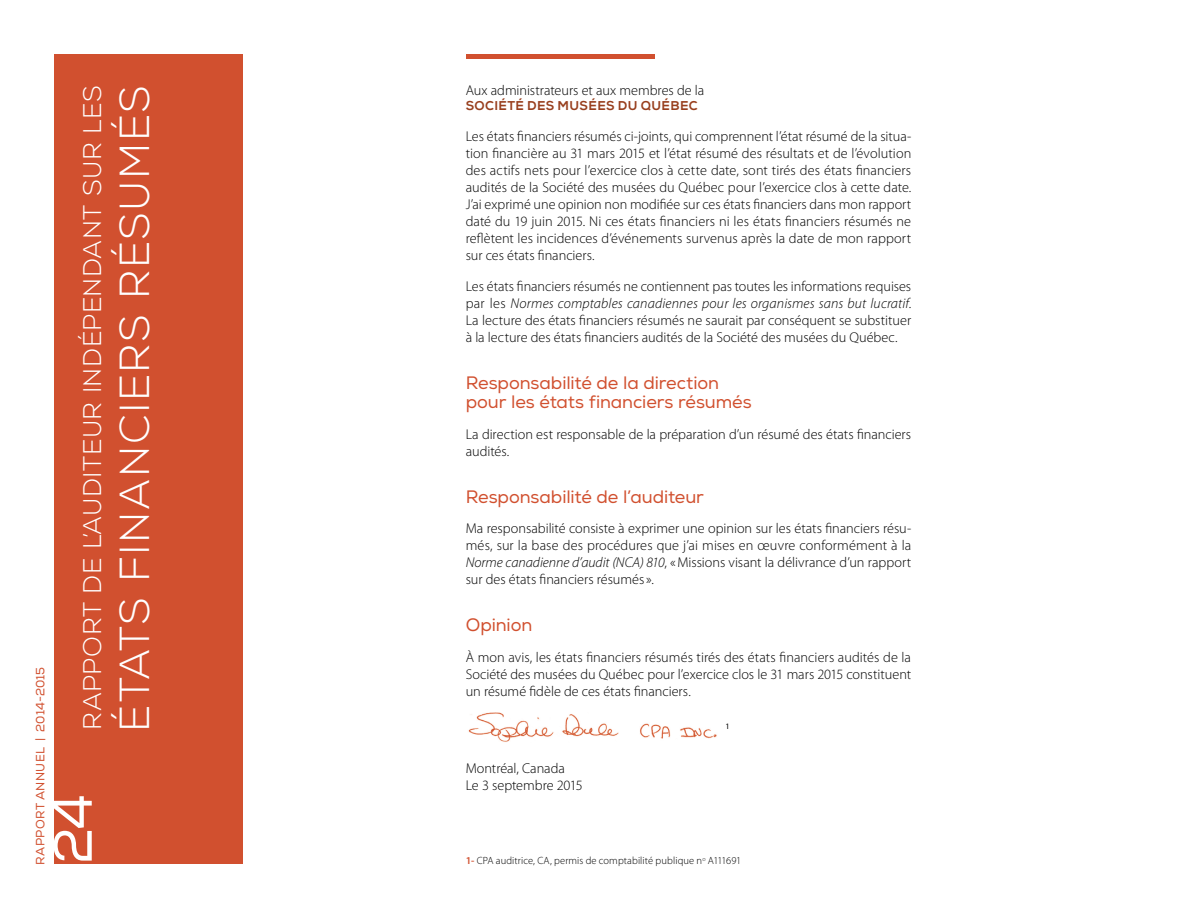
<style>
.page{position:relative;width:1188px;height:918px;background:#fff}
.page>*{position:absolute;margin:0;border:0;box-sizing:border-box;transform-origin:0 0}
.ST_2{font:54px "Nexa";color:#fff}
.t1{font:300 42px "Nexa";letter-spacing:.035em;color:#fff}
.t2{font:300 25.5px "Nexa";letter-spacing:.02em;color:#fff}
.ST_3{font:18px/19.5px "Nexa";letter-spacing:-.005em;color:#d1502f}
.TXT_Regulier{font:300 14.25px/17.1px "Myriad Pro";color:#000;text-align:justify}
.ST_4{font:800 12.75px "Nexa";letter-spacing:.03em;color:#983f1e}
.t3{font:12px "Nexa";letter-spacing:.02em;color:#d1502f}
.TXT_Regulier-2{font:300 10.5px "Myriad Pro";letter-spacing:.01em;color:#000}
.TXT_Regulier-3{font:8.25px "Myriad Pro";color:#000}
.s1{font-style:italic}
.s2{font-weight:600;color:#d1502f}
</style>
<div class="page">
<div style="left:54px;top:54px;width:189px;height:810px;background:#d1502f"></div>
<img style="left:468px;top:712px;width:249px;height:30px">
<div style="left:466px;top:54px;width:189px;height:5px;background:#d1502f"></div>
<p class="t2" style="left:77px;top:730px;width:646px;rotate:-90deg">RAPPORT DE L’AUDITEUR INDÉPENDANT SUR LES</p>
<p class="t1" style="left:110px;top:732px;width:648px;rotate:-90deg">ÉTATS FINANCIERS RÉSUMÉS</p>
<p class="t3" style="left:33px;top:865px;width:200px;rotate:-90deg">RAPPORT ANNUEL | 2014-2015</p>
<p class="ST_2" style="left:41px;top:864px;width:72px;rotate:-90deg">24</p>
<p class="TXT_Regulier" style="left:466px;top:82px;width:240px">Aux administrateurs et aux membres de la</p>
<p class="ST_4" style="left:466px;top:98px;width:234px">SOCIÉTÉ DES MUSÉES DU QUÉBEC</p>
<p class="TXT_Regulier" style="left:466px;top:128px;width:447px">Les états financiers résumés ci-joints, qui comprennent l’état résumé de la situa&shy;tion financière au 31 mars 2015 et l’état résumé des résultats et de l’évolution des actifs nets pour l’exercice clos à cette date, sont tirés des états financiers audités de la Société des musées du Québec pour l’exercice clos à cette date.<br>J’ai exprimé une opinion non modifiée sur ces états financiers dans mon rapport daté du 19 juin 2015. Ni ces états financiers ni les états financiers résumés ne reflètent les incidences d’événements survenus après la date de mon rapport sur ces états financiers.</p>
<p class="TXT_Regulier" style="left:466px;top:278px;width:447px">Les états financiers résumés ne contiennent pas toutes les informations requises par les <span class="s1">Normes comptables canadiennes pour les organismes sans but lucratif</span>.<br>La lecture des états financiers résumés ne saurait par conséquent se substituer à la lecture des états financiers audités de la Société des musées du Québec.</p>
<p class="ST_3" style="left:466px;top:373px;width:287px">Responsabilité de la direction pour les états financiers résumés</p>
<p class="TXT_Regulier" style="left:466px;top:426px;width:447px">La direction est responsable de la préparation d’un résumé des états financiers audités.</p>
<p class="ST_3" style="left:466px;top:487px;width:240px">Responsabilité de l’auditeur</p>
<p class="TXT_Regulier" style="left:466px;top:520px;width:447px">Ma responsabilité consiste à exprimer une opinion sur les états financiers résu&shy;més, sur la base des procédures que j’ai mises en œuvre conformément à la <span class="s1">Norme canadienne d’audit (NCA) 810</span>, «Missions visant la délivrance d’un rapport sur des états financiers résumés».</p>
<p class="ST_3" style="left:466px;top:615px;width:68px">Opinion</p>
<p class="TXT_Regulier" style="left:466px;top:648px;width:447px">À mon avis, les états financiers résumés tirés des états financiers audités de la Société des musées du Québec pour l’exercice clos le 31 mars 2015 constituent un résumé fidèle de ces états financiers.</p>
<p class="TXT_Regulier-3" style="left:725px;top:721px;width:6px">1</p>
<p class="TXT_Regulier" style="left:466px;top:760px;width:118px">Montréal, Canada<br>Le 3 septembre 2015</p>
<p class="TXT_Regulier-2" style="left:466px;top:855px;width:277px"><span class="s2">1-</span> CPA auditrice, CA, permis de comptabilité publique n<sup>o</sup> A111691</p>
</div>
